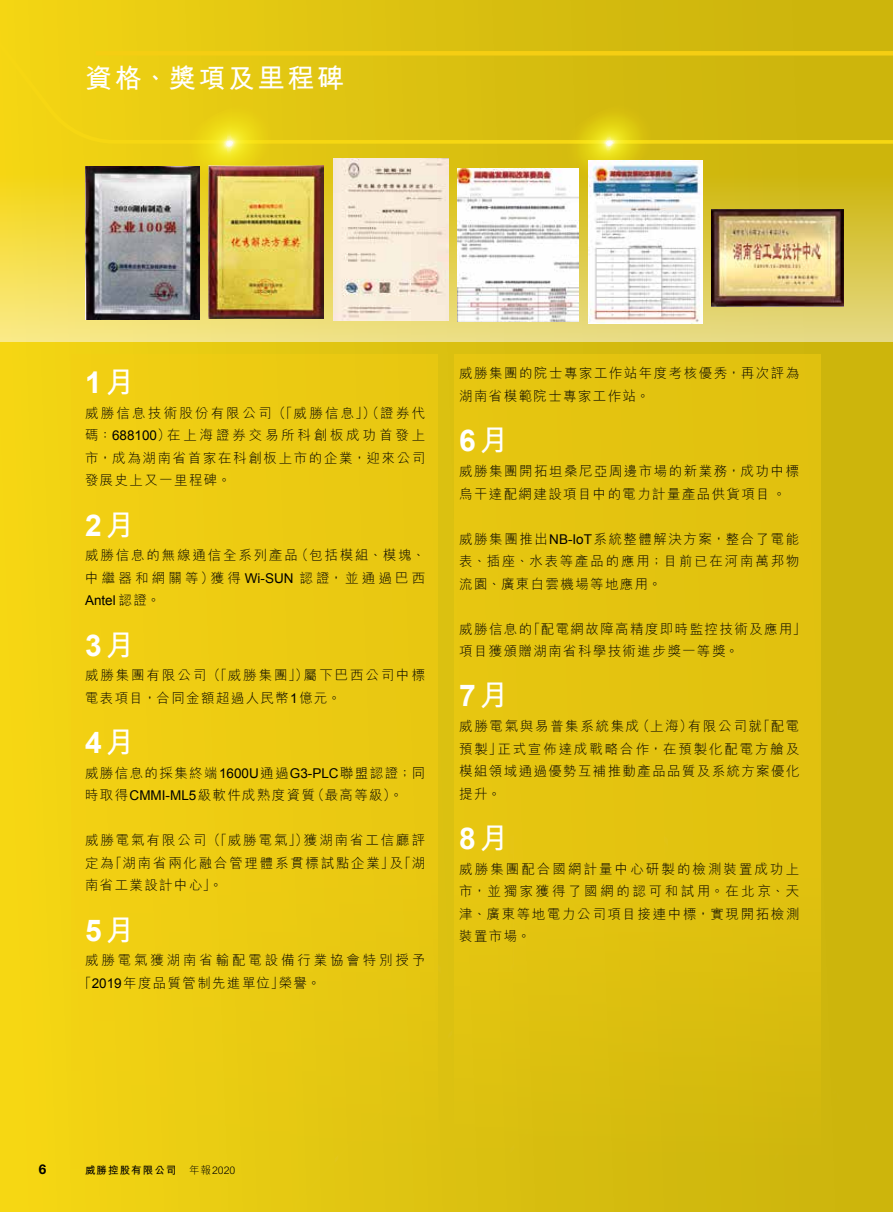
<style>
.page{position:relative;width:893px;height:1212px;background:#fff}
.page>*{position:absolute;margin:0;border:0;box-sizing:border-box;transform-origin:0 0}
.t1{font:700 30px "Arial";color:#fff}
.t2{font:700 27px "M Hei HK";letter-spacing:.1em;color:#fff}
.t3{font:300 13.5px/22.5px "M Hei HK";letter-spacing:.115em;color:#000;text-align:justify}
.t4{font:300 13.5px/22.5px "M Hei HK";letter-spacing:.135em;color:#000}
.t5{font:300 13.5px/22.5px "M Hei HK";letter-spacing:.14em;color:#000}
.t6{font:300 13.5px/22.5px "M Hei HK";letter-spacing:.21em;color:#000}
.t7{font:13.5px "Arial";color:#000}
.t8{font:700 13.5px "Helvetica Neue LT Std";color:#000}
.t9{font:700 10.5px "M Hei HK";letter-spacing:.1em;color:#000}
.s1{font-family:"M Hei HK"}
.s2{font-family:"Arial";font-weight:400}
.s3{font-family:"M Hei HK";font-weight:300}
.s4{font-weight:300}
</style>
<div class="page">
<svg style="left:0;top:0;width:782px;height:100px;background:#e5c911"></svg>
<div style="left:636px;top:41px;width:35px;height:35px;background:#d1b90e;border-radius:50%"></div>
<svg style="left:520px;top:4px;width:121px;height:351px;background:#d6bd10"></svg>
<div style="left:646px;top:57px;width:136px;height:55px;background:#d0b80d"></div>
<div style="left:0;top:100px;width:227px;height:1112px;background:#f3d513"></div>
<div style="left:508px;top:155px;width:35px;height:35px;background:#d6bd0f;border-radius:50%"></div>
<svg style="left:606px;top:112px;width:173px;height:243px;background:#d5be14"></svg>
<div style="left:595px;top:99px;width:27px;height:26px;background:linear-gradient(to bottom,#d0b40d,#e0cd10);border-radius:50%"></div>
<div style="left:782px;top:0;width:111px;height:355px;background:#cdb50c"></div>
<div style="left:227px;top:0;width:293px;height:667px;background:#dec311"></div>
<div style="left:813px;top:341px;width:80px;height:144px;background:#cdb50c"></div>
<div style="left:821px;top:485px;width:72px;height:223px;background:#cdb50c"></div>
<div style="left:821px;top:708px;width:72px;height:504px;background:#cdb50c"></div>
<div style="left:438px;top:844px;width:16px;height:368px;background:#dcc111"></div>
<svg style="left:438px;top:912px;width:3px;height:300px"></svg>
<div style="left:429px;top:893px;width:20px;height:19px;background:#dcc111;border-radius:50%"></div>
<div style="left:71px;top:355px;width:367px;height:857px;background:#eccb12"></div>
<div style="left:454px;top:355px;width:367px;height:857px;background:linear-gradient(to right,#e4c511,#dcbe0e)"></div>
<svg style="left:0;top:163px;width:893px;height:178px;background:#e5d252"></svg>
<div style="left:96px;top:51px;width:797px;height:5px;background:#f5ce13"></div>
<img style="left:458px;top:168px;width:120px;height:153px">
<img style="left:334px;top:158px;width:114px;height:162px">
<img style="left:588px;top:161px;width:115px;height:162px">
<img style="left:711px;top:209px;width:132px;height:97px">
<img style="left:208px;top:166px;width:115px;height:153px">
<img style="left:85px;top:167px;width:115px;height:153px">
<h2 class="t2" style="left:85px;top:58px;width:261px">資格、獎項及里程碑</h2>
<h1 class="t1" style="left:85px;top:363px;width:51px">1<span class="s1">月</span></h1>
<p class="t3" style="left:85px;top:401px;width:342px">威勝信息技術股份有限公司 （「威勝信息」）（證券代碼：<span class="s2">688100</span>）在上海證券交易所科創板成功首發上市，成為湖南省首家在科創板上市的企業，迎來公司發展史上又一里程碑。</p>
<h1 class="t1" style="left:85px;top:505px;width:51px">2<span class="s1">月</span></h1>
<p class="t4" style="left:85px;top:544px;width:342px">威勝信息的無線通信全系列產品（包括模組、模塊、中繼器和網關等）獲得 <span class="s2">Wi-SUN</span> 認證，並通過巴西</p>
<p class="t7" style="left:85px;top:592px;width:77px">Antel <span class="s3">認證。</span></p>
<h1 class="t1" style="left:85px;top:625px;width:51px">3<span class="s1">月</span></h1>
<p class="t5" style="left:85px;top:664px;width:342px">威勝集團有限公司 （「威勝集團」）屬下巴西公司中標電表項目，合同金額超過人民幣<span class="s2">1</span>億元。</p>
<h1 class="t1" style="left:85px;top:723px;width:51px">4<span class="s1">月</span></h1>
<p class="t3" style="left:85px;top:761px;width:342px">威勝信息的採集終端<span class="s2">1600U</span>通過<span class="s2">G3-PLC</span>聯盟認證；同時取得<span class="s2">CMMI-ML5</span>級軟件成熟度資質（最高等級）。</p>
<p class="t3" style="left:85px;top:829px;width:342px">威勝電氣有限公司 （「威勝電氣」）獲湖南省工信廳評定為「湖南省兩化融合管理體系貫標試點企業」及「湖南省工業設計中心」。</p>
<h1 class="t1" style="left:85px;top:910px;width:51px">5<span class="s1">月</span></h1>
<p class="t6" style="left:78px;top:949px;width:348px;text-indent:7px">威勝電氣獲湖南省輸配電設備行業協會特別授予「<span class="s2">2019</span>年度品質管制先進單位」榮譽。</p>
<p class="t3" style="left:459px;top:362px;width:342px">威勝集團的院士專家工作站年度考核優秀，再次評為湖南省模範院士專家工作站。</p>
<h1 class="t1" style="left:459px;top:421px;width:51px">6<span class="s1">月</span></h1>
<p class="t3" style="left:459px;top:460px;width:342px">威勝集團開拓坦桑尼亞周邊市場的新業務，成功中標烏干達配網建設項目中的電力計量產品供貨項目。</p>
<p class="t3" style="left:459px;top:527px;width:342px">威勝集團推出<span class="s2">NB-IoT</span>系統整體解決方案，整合了電能表、插座、水表等產品的應用；目前已在河南萬邦物流園、廣東白雲機場等地應用。</p>
<p class="t3" style="left:459px;top:617px;width:348px">威勝信息的「配電網故障高精度即時監控技術及應用」項目獲頒贈湖南省科學技術進步獎一等獎。</p>
<h1 class="t1" style="left:459px;top:676px;width:51px">7<span class="s1">月</span></h1>
<p class="t3" style="left:459px;top:715px;width:342px">威勝電氣與易普集系統集成（上海）有限公司就「配電預製」正式宣佈達成戰略合作，在預製化配電方艙及模組領域通過優勢互補推動產品品質及系統方案優化提升。</p>
<h1 class="t1" style="left:459px;top:818px;width:51px">8<span class="s1">月</span></h1>
<p class="t3" style="left:459px;top:857px;width:342px">威勝集團配合國網計量中心研製的檢測裝置成功上市，並獨家獲得了國網的認可和試用。在北京、天津、廣東等地電力公司項目接連中標，實現開拓檢測裝置市場。</p>
<p class="t8" style="left:39px;top:1161px;width:9px">6</p>
<p class="t9" style="left:85px;top:1162px;width:152px">威勝控股有限公司<span class="s4">　年報2020</span></p>
</div>
